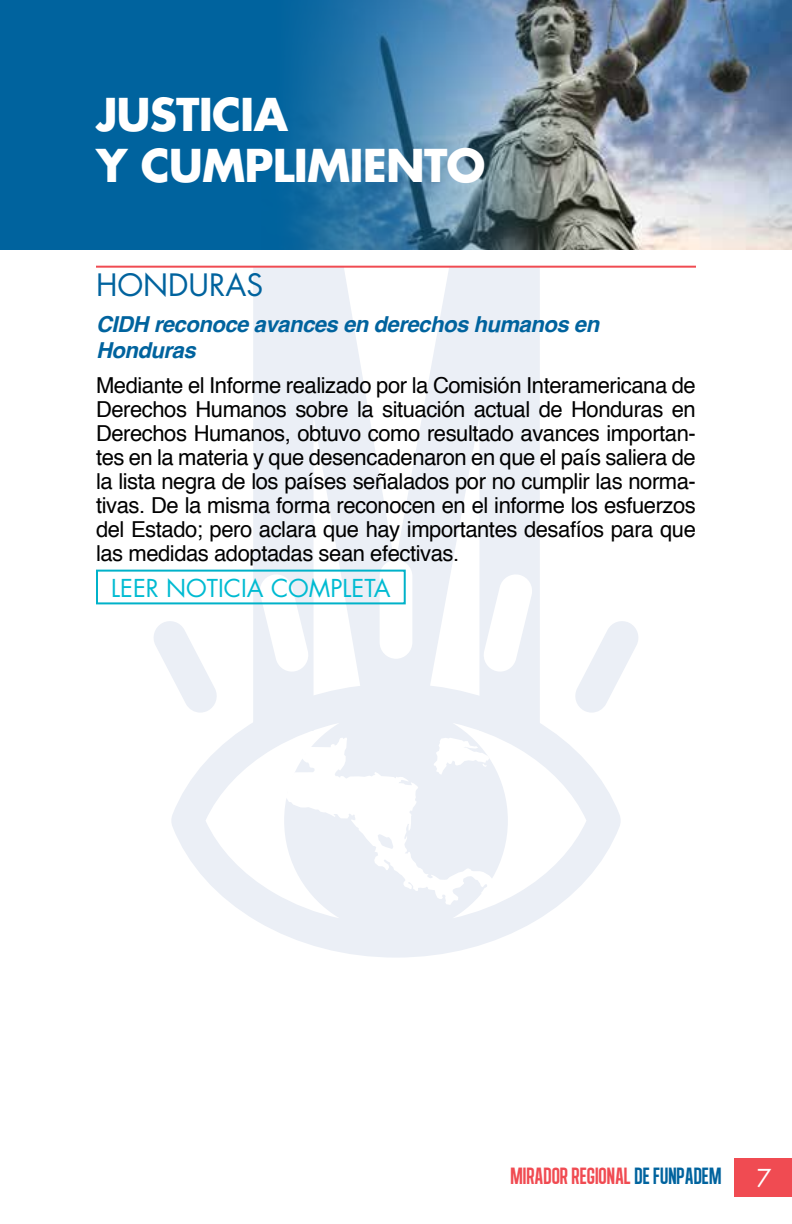
<style>
.page{position:relative;width:792px;height:1224px;background:#fff}
.page>*{position:absolute;margin:0;border:0;box-sizing:border-box;transform-origin:0 0}
.t1{font:700 44px/50.6px "Futura LT";letter-spacing:-.02em;color:#fff}
.t2{font:30px "Futura LT";color:#00639e}
.t3{font:24px "Algre Sans NC";color:#f04b52}
.t4{font:24px "Futura LT";color:#00bbd2}
.t5{font:24px "Futura LT";color:#fff}
.t6{font:22px/24px "Helvetica";letter-spacing:-.02em;color:#000;text-align:justify}
.t7{font:italic 700 22px/25.2px "Helvetica";letter-spacing:-.02em;color:#00639e}
.s1{color:#00639e}
</style>
<div class="page">
<svg style="left:253px;top:268px;width:287px;height:416px;fill:#ebeff6"></svg>
<svg style="left:258px;top:573px;width:52px;height:99px"></svg>
<div style="left:380px;top:560px;width:32px;height:99px;background:#fff;border-radius:16px"></div>
<svg style="left:154px;top:621px;width:58px;height:63px"></svg>
<svg style="left:580px;top:621px;width:58px;height:63px"></svg>
<svg style="left:482px;top:573px;width:52px;height:99px"></svg>
<svg style="left:171px;top:684px;width:450px;height:274px"></svg>
<svg style="left:285px;top:738px;width:212px;height:167px"></svg>
<div style="left:734px;top:1158px;width:58px;height:39px;background:#f04b52"></div>
<div style="left:0;top:0;width:792px;height:250px;background:#00639e"></div>
<img style="left:291px;top:0;width:501px;height:250px">
<hr style="left:96px;top:266px;width:600px;height:2px;background:#f04b52">
<div style="left:96px;top:570px;width:310px;height:34px;border:2px solid #00b2c9"></div>
<h1 class="t1" style="left:96px;top:89px;width:391px">JUSTICIA<br>Y CUMPLIMIENTO</h1>
<h2 class="t2" style="left:96px;top:265px;width:169px">HONDURAS</h2>
<p class="t7" style="left:96px;top:312px;width:505px">CIDH reconoce avances en derechos humanos en<br>Honduras</p>
<p class="t6" style="left:96px;top:374px;width:601px">Mediante el Informe realizado por la Comisión Interamericana de Derechos Humanos sobre la situación actual de Honduras en Derechos Humanos, obtuvo como resultado avances importan&shy;tes en la materia y que desencadenaron en que el país saliera de la lista negra de los países señalados por no cumplir las norma&shy;tivas. De la misma forma reconocen en el informe los esfuerzos del Estado; pero aclara que hay importantes desafíos para que las medidas adoptadas sean efectivas.</p>
<p class="t4" style="left:111px;top:572px;width:281px">LEER NOTICIA COMPLETA</p>
<p class="t3" style="left:511px;top:1163px;width:212px">MIRADOR REGIONAL <span class="s1">DE FUNPADEM</span></p>
<p class="t5" style="left:757px;top:1163px;width:16px">7</p>
</div>
